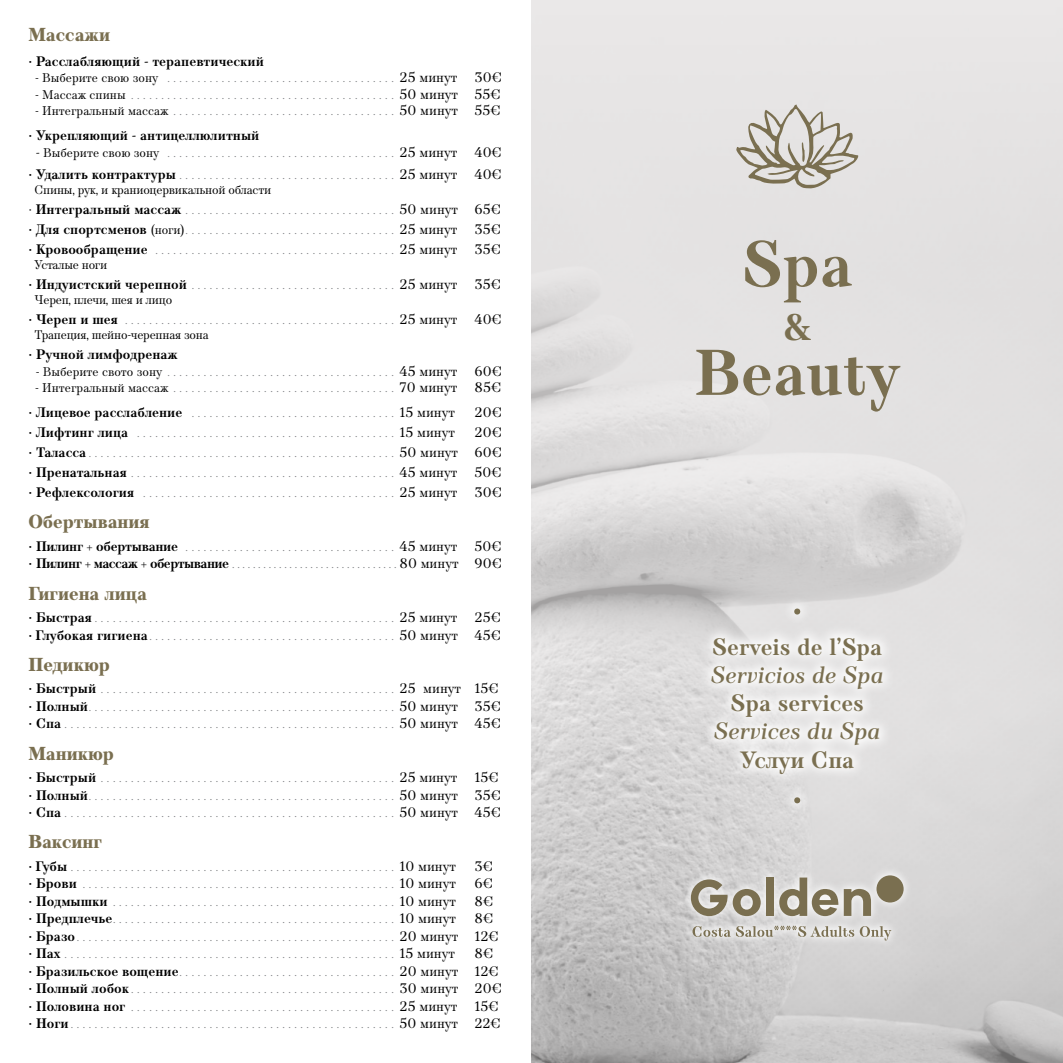
<style>
.page{position:relative;width:1063px;height:1063px;background:#fff}
.page>*{position:absolute;margin:0;border:0;box-sizing:border-box;transform-origin:0 0}
.t1{font:700 64.38px "TT Barrels";color:#7a6f50}
.t2{font:600 50px "TT Barrels";color:#7a6f50}
.t3{font:700 36.75px "TT Barrels";color:#7a6f50}
.t4{font:700 23.5px "TT Barrels";color:#7a6f50}
.t5{font:italic 600 23.5px "TT Barrels";color:#7a6f50}
.t6{font:800 18.75px "TT Barrels";color:#7a6f50}
.t7{font:300 13.75px/17.5px "TT Barrels";color:#808285}
.t8{font:700 13.75px "TT Barrels";color:#000}
.t9{font:13.75px "TT Barrels";color:#000}
.t10{font:12.5px "TT Barrels";letter-spacing:-.02em;color:#000}
.s1{font-weight:400;font-size:12.5px;color:#000}
.s2{font-weight:400;color:#000}
.s3{font-weight:700;color:#000}
</style>
<div class="page">
<img style="left:531px;top:0;width:532px;height:1063px">
<div style="left:699px;top:595px;width:196px;height:221px;background:#fff;opacity:.9"></div>
<svg style="left:736px;top:105px;width:122px;height:84px;background:#cac6bf"></svg>
<div style="left:681px;top:866px;width:232px;height:84px;background:#fff;opacity:.9"></div>
<svg style="left:693px;top:926px;width:161px;height:11px;background:#c8c4bb"></svg>
<svg style="left:860px;top:926px;width:31px;height:15px"></svg>
<svg style="left:691px;top:879px;width:70px;height:37px;background:#b1ab9e"></svg>
<div style="left:766px;top:878px;width:7px;height:38px;background:#7a6f50"></div>
<svg style="left:779px;top:878px;width:59px;height:38px;background:#b1ab9c"></svg>
<svg style="left:844px;top:889px;width:27px;height:27px"></svg>
<div style="left:877px;top:875px;width:27px;height:28px;background:#7a6f50;border-radius:50%"></div>
<h3 class="t6" style="left:28px;top:23px;width:83px">Массажи</h3>
<p class="t8" style="left:28px;top:53px;width:237px">· Расслабляющий - терапевтический</p>
<p class="t7" style="left:35px;top:69px;width:469px"><span class="s1">- Выберите свою зону</span> . . . . . . . . . . . . . . . . . . . . . . . . . . . . . . . . . . . . . . <span class="s2">25 минут 30€</span></p>
<p class="t7" style="left:35px;top:85px;width:467px"><span class="s1">- Массаж спины</span> . . . . . . . . . . . . . . . . . . . . . . . . . . . . . . . . . . . . . . . . . . . . <span class="s2">50 минут 55€</span></p>
<p class="t7" style="left:28px;top:98px;width:474px;line-height:25px;text-indent:7px"><span class="s1">- Интегральный массаж</span> . . . . . . . . . . . . . . . . . . . . . . . . . . . . . . . . . . . . . <span class="s2">50 минут 55€ </span><span class="s3">· Укрепляющий - антицеллюлитный</span></p>
<p class="t7" style="left:28px;top:141px;width:475px;line-height:22.5px;text-align:center"><span class="s2">-</span> <span class="s1">Выберите свою зону</span> . . . . . . . . . . . . . . . . . . . . . . . . . . . . . . . . . . . . . . <span class="s2">25 минут 40€<br></span><span class="s3">· Удалить контрактуры</span> . . . . . . . . . . . . . . . . . . . . . . . . . . . . . . . . . . . . <span class="s2">25 минут 40€</span></p>
<p class="t10" style="left:35px;top:182px;width:238px">Спины, рук, и краниоцервикальной области</p>
<p class="t7" style="left:28px;top:200px;width:475px;line-height:20px;text-align:justify"><span class="s2">·</span> <span class="s3">Интегральный массаж</span> . . . . . . . . . . . . . . . . . . . . . . . . . . . . . . . . . . . <span class="s2">50 минут 65€ </span><span class="s3">· Для спортсменов</span> <span class="s1">(ноги)</span> . . . . . . . . . . . . . . . . . . . . . . . . . . . . . . . . . . . <span class="s2">25 минут 35€ </span><span class="s3">· Кровообращение</span> . . . . . . . . . . . . . . . . . . . . . . . . . . . . . . . . . . . . . . . . <span class="s2">25 минут 35€</span></p>
<p class="t10" style="left:35px;top:257px;width:74px">Усталые ноги</p>
<p class="t7" style="left:28px;top:276px;width:474px"><span class="s3">· Индуистский черепной</span> . . . . . . . . . . . . . . . . . . . . . . . . . . . . . . . . . . <span class="s2">25 минут 35€</span></p>
<p class="t10" style="left:35px;top:292px;width:139px">Череп, плечи, шея и лицо</p>
<p class="t7" style="left:28px;top:311px;width:475px"><span class="s3">· Череп и шея</span> . . . . . . . . . . . . . . . . . . . . . . . . . . . . . . . . . . . . . . . . . . . . . <span class="s2">25 минут 40€</span></p>
<p class="t10" style="left:35px;top:327px;width:176px">Трапеция, шейно-черепная зона</p>
<p class="t8" style="left:28px;top:346px;width:151px">· Ручной лимфодренаж</p>
<p class="t7" style="left:36px;top:362px;width:423px"><span class="s1">- Выберите свото зону</span> . . . . . . . . . . . . . . . . . . . . . . . . . . . . . . . . . . . . . . <span class="s2">45 минут</span></p>
<p class="t9" style="left:475px;top:363px;width:29px">60€</p>
<p class="t7" style="left:35px;top:379px;width:424px"><span class="s1">- Интегральный массаж</span> . . . . . . . . . . . . . . . . . . . . . . . . . . . . . . . . . . . . . <span class="s2">70 минут</span></p>
<p class="t9" style="left:475px;top:379px;width:28px">85€</p>
<p class="t7" style="left:28px;top:404px;width:428px"><span class="s3">· Лицевое расслабление</span> . . . . . . . . . . . . . . . . . . . . . . . . . . . . . . . . . . <span class="s2">15 минут</span></p>
<p class="t9" style="left:475px;top:404px;width:29px">20€</p>
<p class="t7" style="left:28px;top:424px;width:428px"><span class="s3">· Лифтинг лица</span> . . . . . . . . . . . . . . . . . . . . . . . . . . . . . . . . . . . . . . . . . . . <span class="s2">15 минут</span></p>
<p class="t7" style="left:28px;top:423px;width:475px;line-height:20px;text-align:justify;text-indent:446px"><span class="s2">20€ </span><span class="s3">· Таласса</span> . . . . . . . . . . . . . . . . . . . . . . . . . . . . . . . . . . . . . . . . . . . . . . . . . . . <span class="s2">50 минут 60€ </span><span class="s3">· Пренатальная</span> . . . . . . . . . . . . . . . . . . . . . . . . . . . . . . . . . . . . . . . . . . . . <span class="s2">45 минут</span></p>
<p class="t7" style="left:28px;top:463px;width:475px;line-height:20px;text-align:right"><span class="s2">50€<br></span><span class="s3">· Рефлексология</span> . . . . . . . . . . . . . . . . . . . . . . . . . . . . . . . . . . . . . . . . . . <span class="s2">25 минут 30€</span></p>
<h3 class="t6" style="left:28px;top:510px;width:123px">Обертывания</h3>
<p class="t7" style="left:28px;top:538px;width:431px"><span class="s3">· Пилинг + обертывание</span> . . . . . . . . . . . . . . . . . . . . . . . . . . . . . . . . . . . <span class="s2">45 минут</span></p>
<p class="t7" style="left:28px;top:538px;width:475px;text-align:right"><span class="s2">50€<br></span><span class="s3">· Пилинг + массаж + обертывание</span> . . . . . . . . . . . . . . . . . . . . . . . . . . . . . . . . <span class="s2">80 минут 90€</span></p>
<h3 class="t6" style="left:28px;top:582px;width:120px">Гигиена лица</h3>
<p class="t7" style="left:28px;top:609px;width:474px"><span class="s3">· Быстрaя</span> . . . . . . . . . . . . . . . . . . . . . . . . . . . . . . . . . . . . . . . . . . . . . . . . . . <span class="s2">25 минут 25€ </span><span class="s3">· Глубокая гигиена</span> . . . . . . . . . . . . . . . . . . . . . . . . . . . . . . . . . . . . . . . . . <span class="s2">50 минут 45€</span></p>
<h3 class="t6" style="left:28px;top:653px;width:83px">Педикюр</h3>
<p class="t7" style="left:28px;top:680px;width:474px"><span class="s3">· Быстрый</span> . . . . . . . . . . . . . . . . . . . . . . . . . . . . . . . . . . . . . . . . . . . . . . . . . <span class="s2">25 минут 15€ </span><span class="s3">· Полный</span> . . . . . . . . . . . . . . . . . . . . . . . . . . . . . . . . . . . . . . . . . . . . . . . . . . . <span class="s2">50 минут 35€ </span><span class="s3">· Спа</span> . . . . . . . . . . . . . . . . . . . . . . . . . . . . . . . . . . . . . . . . . . . . . . . . . . . . . . . <span class="s2">50 минут 45€</span></p>
<h3 class="t6" style="left:28px;top:742px;width:87px">Маникюр</h3>
<p class="t7" style="left:28px;top:769px;width:474px"><span class="s3">· Быстрый</span> . . . . . . . . . . . . . . . . . . . . . . . . . . . . . . . . . . . . . . . . . . . . . . . . . <span class="s2">25 минут 15€ </span><span class="s3">· Полный</span> . . . . . . . . . . . . . . . . . . . . . . . . . . . . . . . . . . . . . . . . . . . . . . . . . . . <span class="s2">50 минут 35€ </span><span class="s3">· Спа</span> . . . . . . . . . . . . . . . . . . . . . . . . . . . . . . . . . . . . . . . . . . . . . . . . . . . . . . . <span class="s2">50 минут 45€</span></p>
<h3 class="t6" style="left:28px;top:830px;width:75px">Ваксинг</h3>
<p class="t7" style="left:28px;top:858px;width:429px"><span class="s3">· Губы</span> . . . . . . . . . . . . . . . . . . . . . . . . . . . . . . . . . . . . . . . . . . . . . . . . . . . . . . <span class="s2">10 минут</span></p>
<p class="t9" style="left:475px;top:858px;width:20px">3€</p>
<p class="t7" style="left:28px;top:875px;width:429px"><span class="s3">· Брови</span> . . . . . . . . . . . . . . . . . . . . . . . . . . . . . . . . . . . . . . . . . . . . . . . . . . . . <span class="s2">10 минут</span></p>
<p class="t9" style="left:475px;top:876px;width:20px">6€</p>
<p class="t7" style="left:28px;top:893px;width:429px"><span class="s3">· Подмышки</span> . . . . . . . . . . . . . . . . . . . . . . . . . . . . . . . . . . . . . . . . . . . . . . . <span class="s2">10 минут</span></p>
<p class="t9" style="left:475px;top:893px;width:20px">8€</p>
<p class="t7" style="left:28px;top:910px;width:429px"><span class="s3">· Предплечье</span> . . . . . . . . . . . . . . . . . . . . . . . . . . . . . . . . . . . . . . . . . . . . . . . <span class="s2">10 минут</span></p>
<p class="t7" style="left:28px;top:910px;width:472px;text-indent:446px"><span class="s2">8€ </span><span class="s3">· Бразо</span> . . . . . . . . . . . . . . . . . . . . . . . . . . . . . . . . . . . . . . . . . . . . . . . . . . . . . <span class="s2">20 минут 12€ </span><span class="s3">· Пах</span> . . . . . . . . . . . . . . . . . . . . . . . . . . . . . . . . . . . . . . . . . . . . . . . . . . . . . . . <span class="s2">15 минут</span></p>
<p class="t7" style="left:28px;top:945px;width:475px;text-indent:446px"><span class="s2">8€<br></span><span class="s3">· Бразильское вощение</span> . . . . . . . . . . . . . . . . . . . . . . . . . . . . . . . . . . . . <span class="s2">20 минут 12€ </span><span class="s3">· Полный лобок</span> . . . . . . . . . . . . . . . . . . . . . . . . . . . . . . . . . . . . . . . . . . . . <span class="s2">30 минут 20€ </span><span class="s3">· Половина ног</span> . . . . . . . . . . . . . . . . . . . . . . . . . . . . . . . . . . . . . . . . . . . . <span class="s2">25 минут 15€ </span><span class="s3">· Ноги</span> . . . . . . . . . . . . . . . . . . . . . . . . . . . . . . . . . . . . . . . . . . . . . . . . . . . . . . <span class="s2">50 минут 22€</span></p>
<h1 class="t1" style="left:742px;top:226px;width:113px">Spa</h1>
<h3 class="t3" style="left:784px;top:306px;width:28px">&amp;</h3>
<h1 class="t1" style="left:695px;top:335px;width:207px">Beauty</h1>
<h2 class="t2" style="left:790px;top:580px;width:15px">·</h2>
<h3 class="t4" style="left:712px;top:633px;width:172px">Serveis de l’Spa</h3>
<h3 class="t5" style="left:711px;top:661px;width:174px">Servicios de Spa</h3>
<h3 class="t4" style="left:731px;top:689px;width:135px">Spa services</h3>
<h3 class="t5" style="left:714px;top:717px;width:168px">Services du Spa</h3>
<h3 class="t4" style="left:740px;top:746px;width:116px">Услуи Спа</h3>
<h2 class="t2" style="left:790px;top:769px;width:15px">·</h2>
</div>
